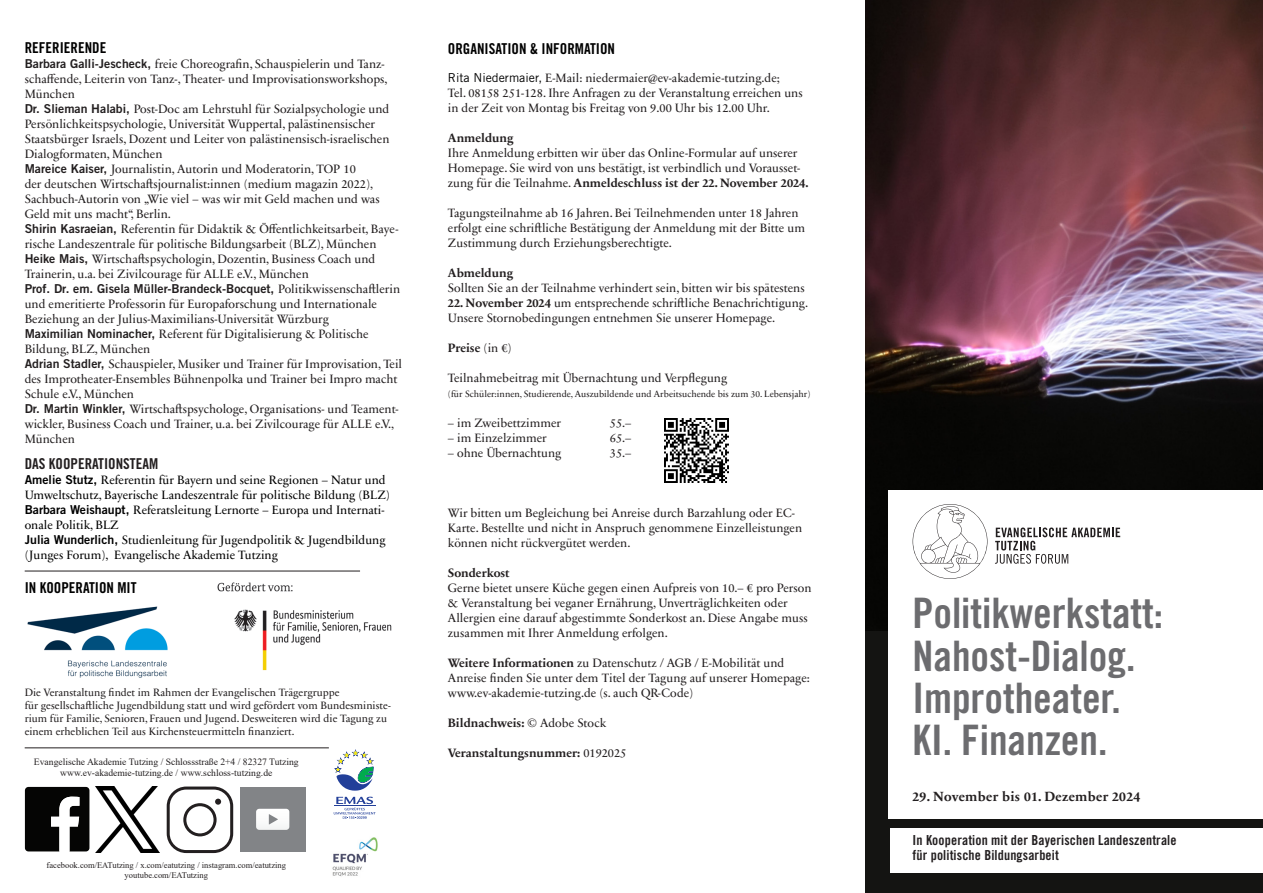
<style>
.page{position:relative;width:1263px;height:893px;background:#fff}
.page>*{position:absolute;margin:0;border:0;box-sizing:border-box;transform-origin:0 0}
.TITELSEITE{font:42px/42.3px "Trade Gothic LT Std Bd Cn 20";color:#6c6c6f}
.t1{font:15px "Trade Gothic LT Std Bd Cn 20";color:#000}
.t2{font:15px "Trade Gothic LT Std Bd Cn 20";color:#231f20}
.t3{font:13.8px/15px "Trade Gothic LT Std Bd Cn 20";letter-spacing:.01em;color:#231f20}
.t4{font:700 13.5px "Sabon Next LT Pro";letter-spacing:.02em;color:#231f20}
.t5{font:12.3px/15px "Sabon Next LT Pro";color:#231f20}
.t6{font:12.3px/15px "Sabon Next LT Pro";color:#000}
.t7{font:700 12.3px "Sabon Next LT Pro";color:#231f20}
.t8{font:10.8px/12.9px "Sabon Next LT Pro";color:#231f20}
.t9{font:9.6px/10.2px "Times New Roman";color:#231f20;text-align:center}
.t10{font:9.3px "Sabon Next LT Pro";color:#231f20}
.t11{font:8.55px/10.2px "Times New Roman";color:#231f20;text-align:center}
.s1{font-family:"Trade Gothic LT Std Bd 2"}
.s2{font-family:"Trade Gothic LT Std";color:#000}
.s3{font-weight:700}
.s4{font-weight:400}
</style>
<div class="page">
<svg style="left:334px;top:749px;width:40px;height:42px"></svg>
<svg style="left:334px;top:797px;width:42px;height:22px"></svg>
<img style="left:332px;top:837px;width:46px;height:40px">
<svg style="left:25px;top:787px;width:64px;height:64px"></svg>
<img style="left:96px;top:787px;width:64px;height:65px">
<svg style="left:167px;top:786px;width:66px;height:67px"></svg>
<div style="left:240px;top:787px;width:65px;height:65px;background:#828487"></div>
<svg style="left:256px;top:809px;width:33px;height:21px"></svg>
<hr style="left:25px;top:748px;width:304px;height:1px;background:#231f20">
<hr style="left:25px;top:571px;width:335px;height:1px;background:#231f20">
<div style="left:865px;top:0;width:398px;height:893px;background:#141412"></div>
<img style="left:865px;top:0;width:398px;height:630px">
<img style="left:27px;top:606px;width:141px;height:72px">
<img style="left:664px;top:418px;width:65px;height:65px">
<img style="left:217px;top:582px;width:175px;height:89px">
<div style="left:888px;top:491px;width:375px;height:328px;background:#fff"></div>
<div style="left:890px;top:828px;width:373px;height:45px;background:#fff"></div>
<svg style="left:995px;top:527px;width:125px;height:37px"></svg>
<svg style="left:913px;top:504px;width:74px;height:75px"></svg>
<p class="t1" style="left:25px;top:39px;width:83px">REFERIERENDE</p>
<p class="t5" style="left:25px;top:56px;width:364px"><span class="s1">Barbara Galli-Jescheck,</span> freie Choreografin, Schauspielerin und Tanz&shy;schaffende, Leiterin von Tanz-, Theater- und Improvisationsworkshops,<br>München</p>
<p class="t5" style="left:25px;top:101px;width:366px"><span class="s1">Dr. Slieman Halabi,</span> Post-Doc am Lehrstuhl für Sozialpsychologie und Persönlichkeitspsychologie, Universität Wuppertal, palästinensischer Staatsbürger Israels, Dozent und Leiter von palästinensisch-israelischen Dialogformaten, München</p>
<p class="t5" style="left:25px;top:161px;width:357px"><span class="s1">Mareice Kaiser,</span> Journalistin, Autorin und Moderatorin, TOP 10<br>der deutschen Wirtschaftsjournalist:innen (medium magazin 2022), Sachbuch-Autorin von „Wie viel – was wir mit Geld machen und was Geld mit uns macht“, Berlin.</p>
<p class="t5" style="left:25px;top:221px;width:375px"><span class="s1">Shirin Kasraeian,</span> Referentin für Didaktik &amp; Öffentlichkeitsarbeit, Baye&shy;rische Landeszentrale für politische Bildungsarbeit (BLZ), München</p>
<p class="t5" style="left:25px;top:251px;width:352px"><span class="s1">Heike Mais,</span> Wirtschaftspsychologin, Dozentin, Business Coach und<br>Trainerin, u.a. bei Zivilcourage für ALLE e.V., München</p>
<p class="t5" style="left:25px;top:281px;width:377px"><span class="s1">Prof. Dr. em. Gisela Müller-Brandeck-Bocquet,</span> Politikwissenschaftlerin und emeritierte Professorin für Europaforschung und Internationale<br>Beziehung an der Julius-Maximilians-Universität Würzburg</p>
<p class="t5" style="left:25px;top:326px;width:345px"><span class="s1">Maximilian Nominacher,</span> Referent für Digitalisierung &amp; Politische<br>Bildung, BLZ, München</p>
<p class="t5" style="left:25px;top:356px;width:379px"><span class="s1">Adrian Stadler,</span> Schauspieler, Musiker und Trainer für Improvisation, Teil des Improtheater-Ensembles Bühnenpolka und Trainer bei Impro macht<br>Schule e.V., München</p>
<p class="t5" style="left:25px;top:401px;width:375px"><span class="s1">Dr. Martin Winkler,</span> Wirtschaftspsychologe, Organisations- und Teament&shy;wickler, Business Coach und Trainer, u.a. bei Zivilcourage für ALLE e.V.,<br>München</p>
<p class="t2" style="left:25px;top:454px;width:135px">DAS KOOPERATIONSTEAM</p>
<p class="t6" style="left:25px;top:471px;width:367px"><span class="s1">Amelie Stutz,</span> Referentin für Bayern und seine Regionen – Natur und<br>Umweltschutz, Bayerische Landeszentrale für politische Bildung (BLZ)</p>
<p class="t6" style="left:25px;top:501px;width:361px"><span class="s1">Barbara Weishaupt,</span> Referatsleitung Lernorte – Europa und Internati&shy;onale Politik, BLZ</p>
<p class="t6" style="left:25px;top:531px;width:362px"><span class="s1">Julia Wunderlich,</span> Studienleitung für Jugendpolitik &amp; Jugendbildung (Junges Forum), Evangelische Akademie Tutzing</p>
<p class="t1" style="left:25px;top:579px;width:113px">IN KOOPERATION MIT</p>
<p class="t8" style="left:25px;top:686px;width:368px">Die Veranstaltung findet im Rahmen der Evangelischen Trägergruppe<br>für gesellschaftliche Jugendbildung statt und wird gefördert vom Bundesministe&shy;rium für Familie, Senioren, Frauen und Jugend. Desweiteren wird die Tagung zu einem erheblichen Teil aus Kirchensteuermitteln finanziert.</p>
<p class="t9" style="left:34px;top:757px;width:266px">Evangelische Akademie Tutzing / Schlossstraße 2+4 / 82327 Tutzing www.ev-akademie-tutzing.de / www.schloss-tutzing.de</p>
<p class="t11" style="left:47px;top:860px;width:241px">facebook.com/EATutzing / x.com/eatutzing / instagram.com/eatutzing youtube.com/EATutzing</p>
<p class="t1" style="left:448px;top:39px;width:169px">ORGANISATION &amp; INFORMATION</p>
<p class="t5" style="left:448px;top:70px;width:356px"><span class="s2">Rita Niedermaier,</span> E-Mail: niedermaier@ev-akademie-tutzing.de;<br>Tel. 08158 251-128. Ihre Anfragen zu der Veranstaltung erreichen uns in der Zeit von Montag bis Freitag von 9.00 Uhr bis 12.00 Uhr.</p>
<p class="t7" style="left:448px;top:128px;width:67px">Anmeldung</p>
<p class="t5" style="left:448px;top:145px;width:362px">Ihre Anmeldung erbitten wir über das Online-Formular auf unserer<br>Homepage. Sie wird von uns bestätigt, ist verbindlich und Vorausset&shy;zung für die Teilnahme. <span class="s3">Anmeldeschluss ist der 22. November 2024.</span></p>
<p class="t5" style="left:448px;top:205px;width:359px">Tagungsteilnahme ab 16 Jahren. Bei Teilnehmenden unter 18 Jahren erfolgt eine schriftliche Bestätigung der Anmeldung mit der Bitte um<br>Zustimmung durch Erziehungsberechtigte.</p>
<p class="t7" style="left:448px;top:263px;width:67px">Abmeldung</p>
<p class="t5" style="left:448px;top:280px;width:358px">Sollten Sie an der Teilnahme verhindert sein, bitten wir bis spätestens</p>
<p class="t5" style="left:448px;top:295px;width:362px"><span class="s3">22. November 2024</span> um entsprechende schriftliche Benachrichtigung.<br>Unsere Stornobedingungen entnehmen Sie unserer Homepage.</p>
<p class="t7" style="left:448px;top:338px;width:65px">Preise <span class="s4">(in €)</span></p>
<p class="t5" style="left:448px;top:370px;width:281px">Teilnahmebeitrag mit Übernachtung und Verpflegung</p>
<p class="t10" style="left:448px;top:387px;width:364px">(für Schüler:innen, Studierende, Auszubildende und Arbeitsuchende bis zum 30. Lebensjahr)</p>
<p class="t5" style="left:448px;top:415px;width:115px">– im Zweibettzimmer</p>
<p class="t5" style="left:610px;top:415px;width:23px">55.–</p>
<p class="t5" style="left:448px;top:430px;width:100px">– im Einzelzimmer</p>
<p class="t5" style="left:610px;top:430px;width:23px">65.–</p>
<p class="t5" style="left:448px;top:445px;width:115px">– ohne Übernachtung</p>
<p class="t5" style="left:610px;top:445px;width:23px">35.–</p>
<p class="t5" style="left:448px;top:505px;width:356px">Wir bitten um Begleichung bei Anreise durch Barzahlung oder EC-<br>Karte. Bestellte und nicht in Anspruch genommene Einzelleistungen können nicht rückvergütet werden.</p>
<p class="t7" style="left:448px;top:563px;width:63px">Sonderkost</p>
<p class="t5" style="left:448px;top:580px;width:365px">Gerne bietet unsere Küche gegen einen Aufpreis von 10.– € pro Person &amp; Veranstaltung bei veganer Ernährung, Unverträglichkeiten oder Allergien eine darauf abgestimmte Sonderkost an. Diese Angabe muss zusammen mit Ihrer Anmeldung erfolgen.</p>
<p class="t5" style="left:448px;top:655px;width:364px"><span class="s3">Weitere Informationen</span> zu Datenschutz / AGB / E-Mobilität und<br>Anreise finden Sie unter dem Titel der Tagung auf unserer Homepage: www.ev-akademie-tutzing.de (s. auch QR-Code)</p>
<p class="t7" style="left:448px;top:713px;width:160px">Bildnachweis: <span class="s4">© Adobe Stock</span></p>
<p class="t7" style="left:448px;top:743px;width:180px">Veranstaltungsnummer: <span class="s4">0192025</span></p>
<p class="TITELSEITE" style="left:912px;top:592px;width:252px">Politikwerkstatt:<br>Nahost-Dialog.<br>Improtheater.<br>KI. Finanzen.</p>
<p class="t4" style="left:913px;top:786px;width:229px">29. November bis 01. Dezember 2024</p>
<p class="t3" style="left:912px;top:833px;width:266px">In Kooperation mit der Bayerischen Landeszentrale für politische Bildungsarbeit</p>
</div>
